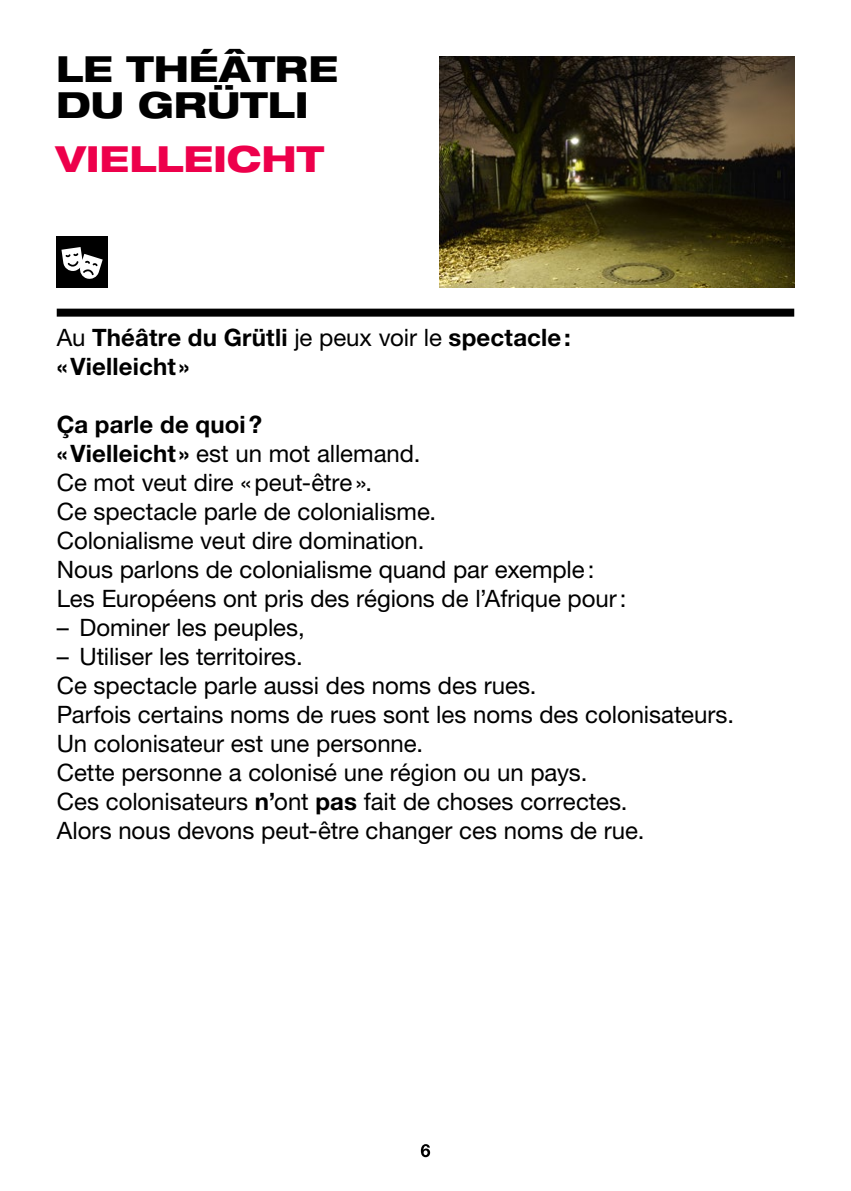
<style>
.page{position:relative;width:851px;height:1191px;background:#fff}
.page>*{position:absolute;margin:0;border:0;box-sizing:border-box;transform-origin:0 0}
.t1{font:800 expanded 36px/36px "Helvetica Neue LT Std";letter-spacing:-.005em;color:#000}
.t2{font:800 expanded 36px "Helvetica Neue LT Std";letter-spacing:-.005em;color:#ed004b}
.t3{font:24px/29px "Helvetica Neue LT Std";letter-spacing:-.005em;color:#000}
.t4{font:700 24px/29px "Helvetica Neue LT Std";letter-spacing:.01em;color:#000}
.s1{font-weight:400}
.s2{font-weight:700}
</style>
<div class="page">
<div style="left:57px;top:309px;width:737px;height:8px;background:#000"></div>
<img style="left:439px;top:57px;width:355px;height:231px">
<div style="left:57px;top:237px;width:51px;height:51px;background:#000"></div>
<svg style="left:61px;top:247px;width:42px;height:32px"></svg>
<svg style="left:421px;top:1144px;width:9px;height:13px"></svg>
<h1 class="t1" style="left:56px;top:50px;width:283px">LE THÉÂTRE<br>DU GRÜTLI</h1>
<h1 class="t2" style="left:56px;top:136px;width:269px">VIELLEICHT</h1>
<p class="t4" style="left:57px;top:322px;width:515px"><span class="s1">Au</span> Théâtre du Grütli <span class="s1">je peux voir le</span> spectacle: «Vielleicht »</p>
<p class="t3" style="left:57px;top:409px;width:571px"><span class="s2">Ça parle de quoi?<br>«Vielleicht »</span> est un mot allemand.<br>Ce mot veut dire «peut-être».<br>Ce spectacle parle de colonialisme.<br>Colonialisme veut dire domination.<br>Nous parlons de colonialisme quand par exemple:<br>Les Européens ont pris des régions de l’Afrique pour:</p>
<p class="t3" style="left:57px;top:612px;width:249px">– Dominer les peuples,</p>
<p class="t3" style="left:57px;top:641px;width:678px">– Utiliser les territoires.<br>Ce spectacle parle aussi des noms des rues.<br>Parfois certains noms de rues sont les noms des colonisateurs.<br>Un colonisateur est une personne.<br>Cette personne a colonisé une région ou un pays.<br>Ces colonisateurs <span class="s2">n’</span>ont <span class="s2">pas</span> fait de choses correctes.<br>Alors nous devons peut-être changer ces noms de rue.</p>
</div>
